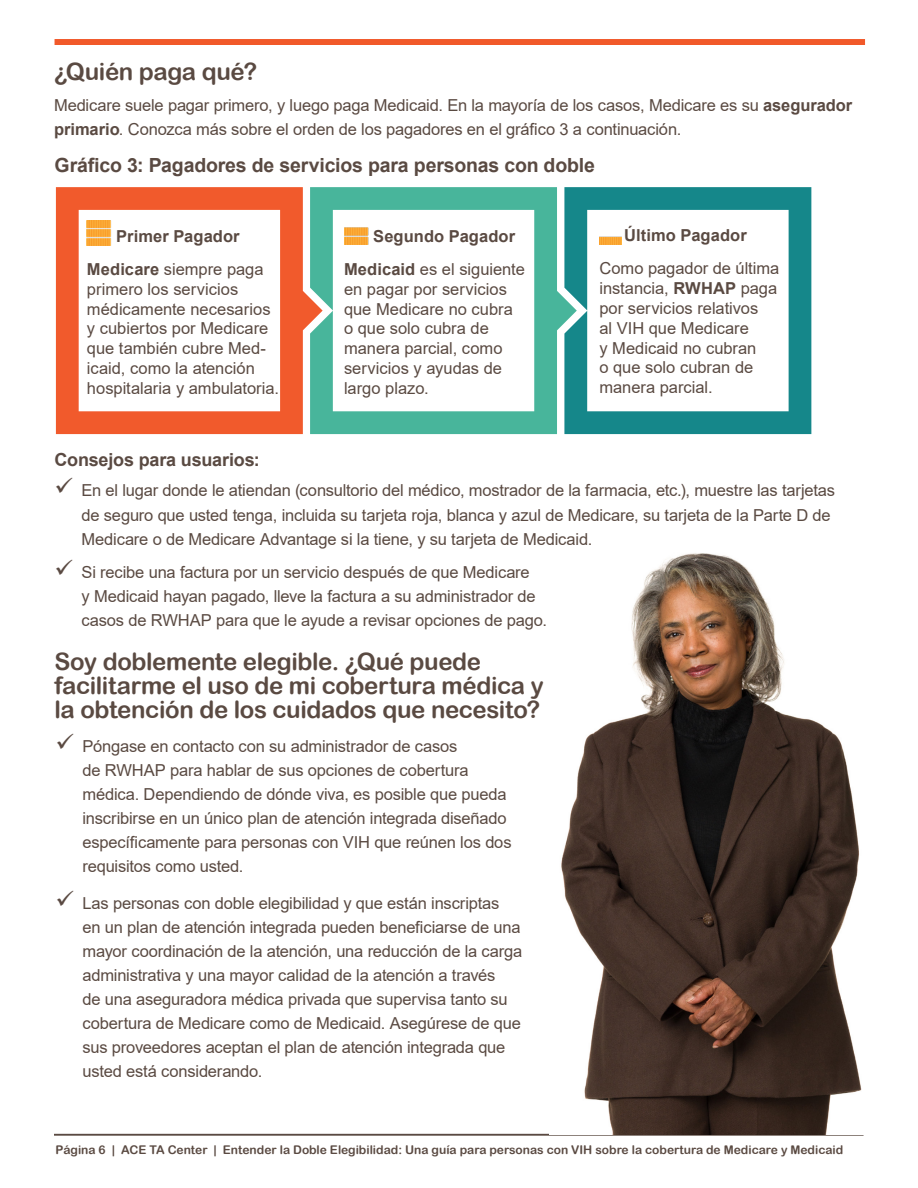
<style>
.page{position:relative;width:918px;height:1188px;background:#fff}
.page>*{position:absolute;margin:0;border:0;box-sizing:border-box;transform-origin:0 0}
.t1{font:24px/24px "Arial Rounded MT Bold";letter-spacing:-.015em;color:#5a4a42}
.t2{font:700 19.5px "Arial";letter-spacing:-.01em;color:#5a4a42}
.t3{font:700 18px "Arial";letter-spacing:-.01em;color:#5a4a42}
.t4{font:16.5px/19.8px "Arial";letter-spacing:-.01em;color:#5a4a42}
.t5{font:700 16.5px "Arial";letter-spacing:.005em;color:#5a4a42}
.t6{font:12px "Arial Rounded MT Bold";color:#5a4a42}
.s1{font-weight:700}
</style>
<div class="page">
<hr style="left:54px;top:1134px;width:810px;height:2px;background:#5a4a42">
<div style="left:55px;top:39px;width:810px;height:6px;background:#f1592a"></div>
<svg style="left:323px;top:187px;width:241px;height:247px"></svg>
<svg style="left:564px;top:187px;width:247px;height:247px"></svg>
<svg style="left:56px;top:187px;width:267px;height:247px"></svg>
<img style="left:87px;top:220px;width:25px;height:26px">
<img style="left:345px;top:219px;width:30px;height:25px">
<img style="left:600px;top:219px;width:21px;height:25px">
<img style="left:550px;top:553px;width:314px;height:582px">
<h3 class="t1" style="left:54px;top:60px;width:205px">¿Quién paga qué?</h3>
<p class="t4" style="left:54px;top:93px;width:800px;line-height:24px">Medicare suele pagar primero, y luego paga Medicaid. En la mayoría de los casos, Medicare es su <span class="s1">asegurador primario</span>. Conozca más sobre el orden de los pagadores en el gráfico 3 a continuación.</p>
<p class="t2" style="left:55px;top:152px;width:542px">Gráfico 3: Pagadores de servicios para personas con doble</p>
<p class="t5" style="left:116px;top:224px;width:125px">Primer Pagador</p>
<p class="t4" style="left:87px;top:259px;width:194px"><span class="s1">Medicare</span> siempre paga primero los servicios médicamente necesarios y cubiertos por Medicare que también cubre Med&shy;icaid, como la atención hospitalaria y ambulatoria.</p>
<p class="t5" style="left:373px;top:224px;width:143px">Segundo Pagador</p>
<p class="t4" style="left:344px;top:259px;width:182px"><span class="s1">Medicaid</span> es el siguiente en pagar por servicios que Medicare no cubra o que solo cubra de manera parcial, como servicios y ayudas de largo plazo.</p>
<p class="t5" style="left:624px;top:224px;width:124px">Último Pagador</p>
<p class="t4" style="left:599px;top:259px;width:181px">Como pagador de última instancia, <span class="s1">RWHAP</span> paga por servicios relativos<br>al VIH que Medicare<br>y Medicaid no cubran<br>o que solo cubran de manera parcial.</p>
<p class="t3" style="left:55px;top:447px;width:207px">Consejos para usuarios:</p>
<p class="t4" style="left:82px;top:479px;width:755px;line-height:24px;text-indent:-27px">✔ En el lugar donde le atiendan (consultorio del médico, mostrador de la farmacia, etc.), muestre las tarjetas de seguro que usted tenga, incluida su tarjeta roja, blanca y azul de Medicare, su tarjeta de la Parte D de<br>Medicare o de Medicare Advantage si la tiene, y su tarjeta de Medicaid.</p>
<p class="t4" style="left:82px;top:560px;width:467px;line-height:24px;text-indent:-27px">✔ Si recibe una factura por un servicio después de que Medicare<br>y Medicaid hayan pagado, lleve la factura a su administrador de casos de RWHAP para que le ayude a revisar opciones de pago.</p>
<h3 class="t1" style="left:55px;top:649px;width:491px">Soy doblemente elegible. ¿Qué puede facilitarme el uso de mi cobertura médica y la obtención de los cuidados que necesito?</h3>
<p class="t4" style="left:82px;top:734px;width:431px;line-height:24px;text-indent:-27px">✔ Póngase en contacto con su administrador de casos<br>de RWHAP para hablar de sus opciones de cobertura médica. Dependiendo de dónde viva, es posible que pueda inscribirse en un único plan de atención integrada diseñado específicamente para personas con VIH que reúnen los dos requisitos como usted.</p>
<p class="t4" style="left:82px;top:891px;width:441px;line-height:24px;text-indent:-27px">✔ Las personas con doble elegibilidad y que están inscriptas<br>en un plan de atención integrada pueden beneficiarse de una mayor coordinación de la atención, una reducción de la carga administrativa y una mayor calidad de la atención a través<br>de una aseguradora médica privada que supervisa tanto su cobertura de Medicare como de Medicaid. Asegúrese de que sus proveedores aceptan el plan de atención integrada que usted está considerando.</p>
<p class="t6" style="left:55px;top:1142px;width:790px">Página 6 | ACE TA Center | Entender la Doble Elegibilidad: Una guía para personas con VIH sobre la cobertura de Medicare y Medicaid</p>
</div>
